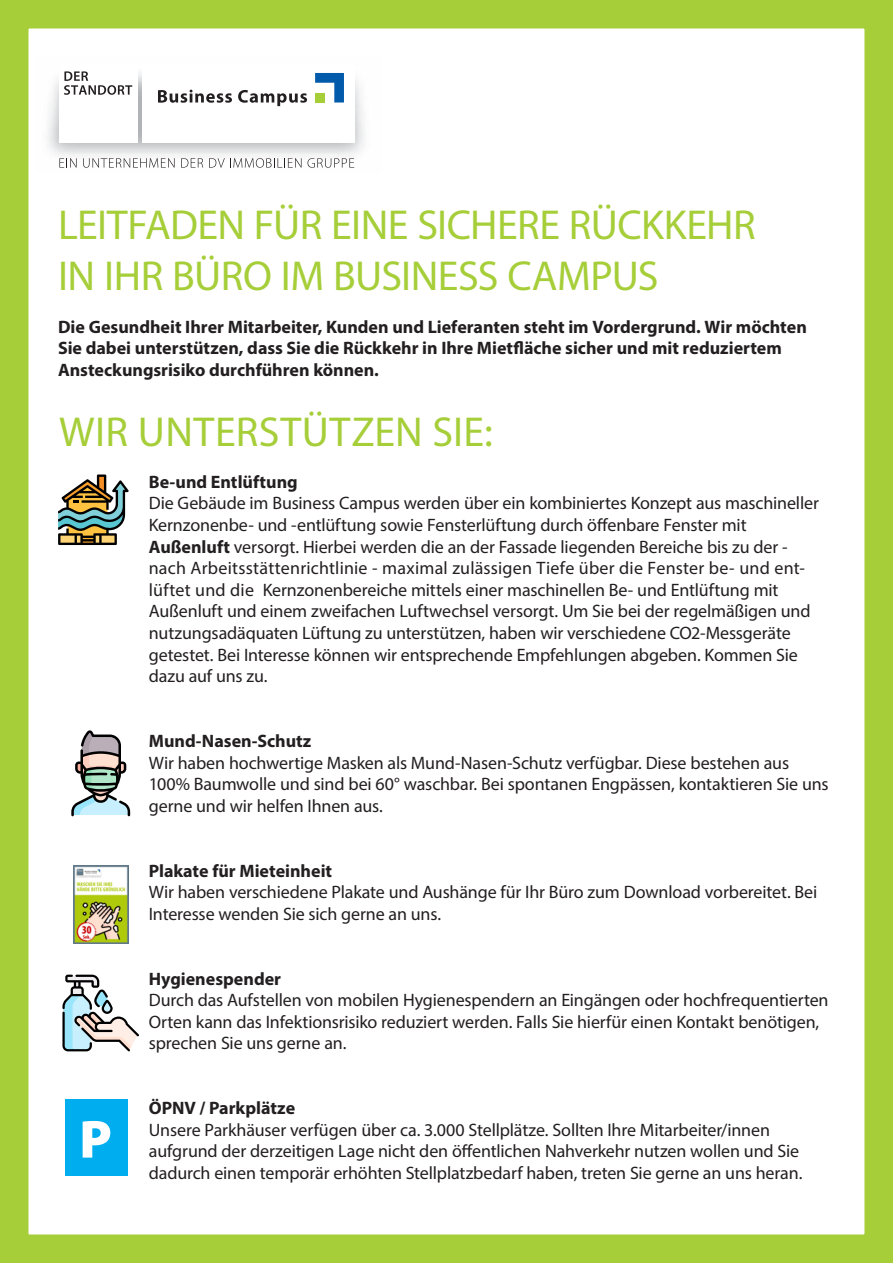
<style>
.page{position:relative;width:893px;height:1263px;background:#fff}
.page>*{position:absolute;margin:0;border:0;box-sizing:border-box;transform-origin:0 0}
.t1{font:42px "Myriad Pro";letter-spacing:-.01em;color:#a6ce39}
.t2{font:42px "Myriad Pro";letter-spacing:.01em;color:#a6ce39}
.t3{font:18px/21.6px "Myriad Pro";letter-spacing:-.005em;color:#231f20}
.t4{font:700 18px/21.6px "Myriad Pro";color:#231f20}
.s1{font-weight:700}
</style>
<div class="page">
<svg style="left:158px;top:90px;width:74px;height:13px"></svg>
<svg style="left:238px;top:90px;width:69px;height:16px"></svg>
<svg style="left:64px;top:71px;width:68px;height:24px"></svg>
<svg style="left:315px;top:73px;width:29px;height:29px"></svg>
<div style="left:315px;top:93px;width:9px;height:9px;background:#a6ce39"></div>
<svg style="left:59px;top:158px;width:18px;height:10px"></svg>
<svg style="left:83px;top:158px;width:92px;height:10px"></svg>
<svg style="left:181px;top:158px;width:22px;height:10px"></svg>
<svg style="left:209px;top:158px;width:145px;height:10px"></svg>
<div style="left:0;top:0;width:893px;height:1263px;border:28px solid #a6ce39"></div>
<svg style="left:58px;top:474px;width:71px;height:71px"></svg>
<svg style="left:71px;top:730px;width:59px;height:86px"></svg>
<img style="left:73px;top:865px;width:55px;height:78px">
<svg style="left:62px;top:975px;width:77px;height:76px"></svg>
<div style="left:65px;top:1099px;width:63px;height:77px;background:#00aeef"></div>
<svg style="left:83px;top:1121px;width:27px;height:36px"></svg>
<p class="t1" style="left:58px;top:199px;width:699px">LEITFADEN FÜR EINE SICHERE RÜCKKEHR</p>
<p class="t1" style="left:58px;top:250px;width:602px">IN IHR BÜRO IM BUSINESS CAMPUS</p>
<p class="t4" style="left:58px;top:315px;width:750px">Die Gesundheit Ihrer Mitarbeiter, Kunden und Lieferanten steht im Vordergrund. Wir möchten<br>Sie dabei unterstützen, dass Sie die Rückkehr in Ihre Mietfläche sicher und mit reduziertem<br>Ansteckungsrisiko durchführen können.</p>
<p class="t2" style="left:59px;top:406px;width:435px">WIR UNTERSTÜTZEN SIE:</p>
<p class="t4" style="left:149px;top:470px;width:150px">Be-und Entlüftung</p>
<p class="t3" style="left:149px;top:492px;width:672px">Die Gebäude im Business Campus werden über ein kombiniertes Konzept aus maschineller Kernzonenbe- und -entlüftung sowie Fensterlüftung durch öffenbare Fenster mit <span class="s1">Außenluft</span> versorgt. Hierbei werden die an der Fassade liegenden Bereiche bis zu der - nach Arbeitsstättenrichtlinie - maximal zulässigen Tiefe über die Fenster be- und ent&shy;lüftet und die Kernzonenbereiche mittels einer maschinellen Be- und Entlüftung mit Außenluft und einem zweifachen Luftwechsel versorgt. Um Sie bei der regelmäßigen und nutzungsadäquaten Lüftung zu unterstützen, haben wir verschiedene CO2-Messgeräte getestet. Bei Interesse können wir entsprechende Empfehlungen abgeben. Kommen Sie dazu auf uns zu.</p>
<p class="t4" style="left:149px;top:729px;width:164px">Mund-Nasen-Schutz</p>
<p class="t3" style="left:149px;top:751px;width:681px">Wir haben hochwertige Masken als Mund-Nasen-Schutz verfügbar. Diese bestehen aus<br>100% Baumwolle und sind bei 60° waschbar. Bei spontanen Engpässen, kontaktieren Sie uns gerne und wir helfen Ihnen aus.</p>
<p class="t4" style="left:149px;top:859px;width:185px">Plakate für Mieteinheit</p>
<p class="t3" style="left:149px;top:881px;width:670px">Wir haben verschiedene Plakate und Aushänge für Ihr Büro zum Download vorbereitet. Bei<br>Interesse wenden Sie sich gerne an uns.</p>
<p class="t4" style="left:149px;top:967px;width:134px">Hygienespender</p>
<p class="t3" style="left:149px;top:989px;width:681px">Durch das Aufstellen von mobilen Hygienespendern an Eingängen oder hochfrequentierten<br>Orten kann das Infektionsrisiko reduziert werden. Falls Sie hierfür einen Kontakt benötigen, sprechen Sie uns gerne an.</p>
<p class="t4" style="left:149px;top:1097px;width:148px">ÖPNV / Parkplätze</p>
<p class="t3" style="left:149px;top:1119px;width:655px">Unsere Parkhäuser verfügen über ca. 3.000 Stellplätze. Sollten Ihre Mitarbeiter/innen aufgrund der derzeitigen Lage nicht den öffentlichen Nahverkehr nutzen wollen und Sie dadurch einen temporär erhöhten Stellplatzbedarf haben, treten Sie gerne an uns heran.</p>
</div>
